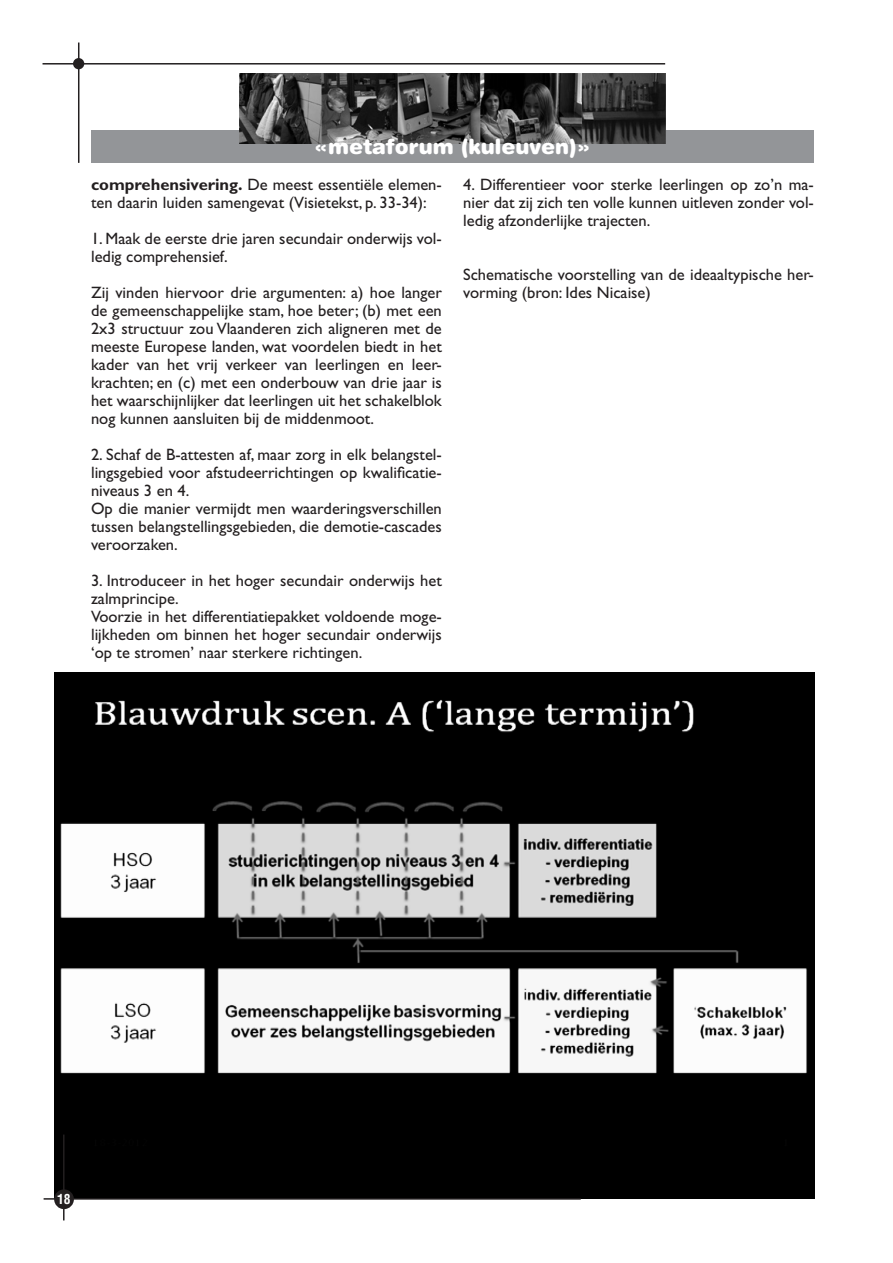
<style>
.page{position:relative;width:893px;height:1263px;background:#fff}
.page>*{position:absolute;margin:0;border:0;box-sizing:border-box;transform-origin:0 0}
.texte_10_inter_11{font:900 21px "Helvetica Rounded LT Std";color:#fff}
.texte_10_inter_11-2{font:16.5px/18px "Gill Sans Std";color:#231f20;text-align:justify}
.t1{font:700 condensed 13.5px "Helvetica LT Std";color:#fff}
.s1{font-weight:700}
</style>
<div class="page">
<img style="left:54px;top:672px;width:760px;height:527px">
<hr style="left:63px;top:1134px;width:2px;height:86px;background:#231f20">
<div style="left:54px;top:1189px;width:20px;height:20px;background:#231f20;border-radius:50%"></div>
<hr style="left:43px;top:63px;width:622px;height:2px;background:#231f20">
<hr style="left:44px;top:1198px;width:537px;height:2px;background:#231f20">
<hr style="left:78px;top:43px;width:1px;height:120px;background:#231f20">
<div style="left:73px;top:58px;width:11px;height:11px;background:#231f20;border-radius:50%"></div>
<div style="left:91px;top:130px;width:723px;height:33px;background:#939598"></div>
<img style="left:239px;top:73px;width:426px;height:71px">
<p class="texte_10_inter_11" style="left:314px;top:133px;width:278px">«metaforum (kuleuven)»</p>
<p class="texte_10_inter_11-2" style="left:91px;top:175px;width:352px"><span class="s1">comprehensivering.</span> De meest essentiële elemen&shy;ten daarin luiden samengevat (Visietekst, p. 33-34):</p>
<p class="texte_10_inter_11-2" style="left:91px;top:229px;width:352px">1. Maak de eerste drie jaren secundair onderwijs vol&shy;ledig comprehensief.</p>
<p class="texte_10_inter_11-2" style="left:91px;top:283px;width:352px">Zij vinden hiervoor drie argumenten: a) hoe langer de gemeenschappelijke stam, hoe beter; (b) met een 2x3 structuur zou Vlaanderen zich aligneren met de meeste Europese landen, wat voordelen biedt in het kader van het vrij verkeer van leerlingen en leer&shy;krachten; en (c) met een onderbouw van drie jaar is het waarschijnlijker dat leerlingen uit het schakelblok nog kunnen aansluiten bij de middenmoot.</p>
<p class="texte_10_inter_11-2" style="left:91px;top:445px;width:352px">2. Schaf de B-attesten af, maar zorg in elk belangstel&shy;lingsgebied voor afstudeerrichtingen op kwalificatie&shy;niveaus 3 en 4.</p>
<p class="texte_10_inter_11-2" style="left:91px;top:499px;width:352px">Op die manier vermijdt men waarderingsverschillen tussen belangstellingsgebieden, die demotie-cascades veroorzaken.</p>
<p class="texte_10_inter_11-2" style="left:91px;top:571px;width:352px">3. Introduceer in het hoger secundair onderwijs het zalmprincipe.</p>
<p class="texte_10_inter_11-2" style="left:91px;top:607px;width:352px">Voorzie in het differentiatiepakket voldoende moge&shy;lijkheden om binnen het hoger secundair onderwijs ‘op te stromen’ naar sterkere richtingen.</p>
<p class="texte_10_inter_11-2" style="left:463px;top:175px;width:352px">4. Differentieer voor sterke leerlingen op zo’n ma&shy;nier dat zij zich ten volle kunnen uitleven zonder vol&shy;ledig afzonderlijke trajecten.</p>
<p class="texte_10_inter_11-2" style="left:463px;top:265px;width:352px">Schematische voorstelling van de ideaaltypische her&shy;vorming (bron: Ides Nicaise)</p>
<p class="t1" style="left:57px;top:1191px;width:15px">18</p>
</div>
